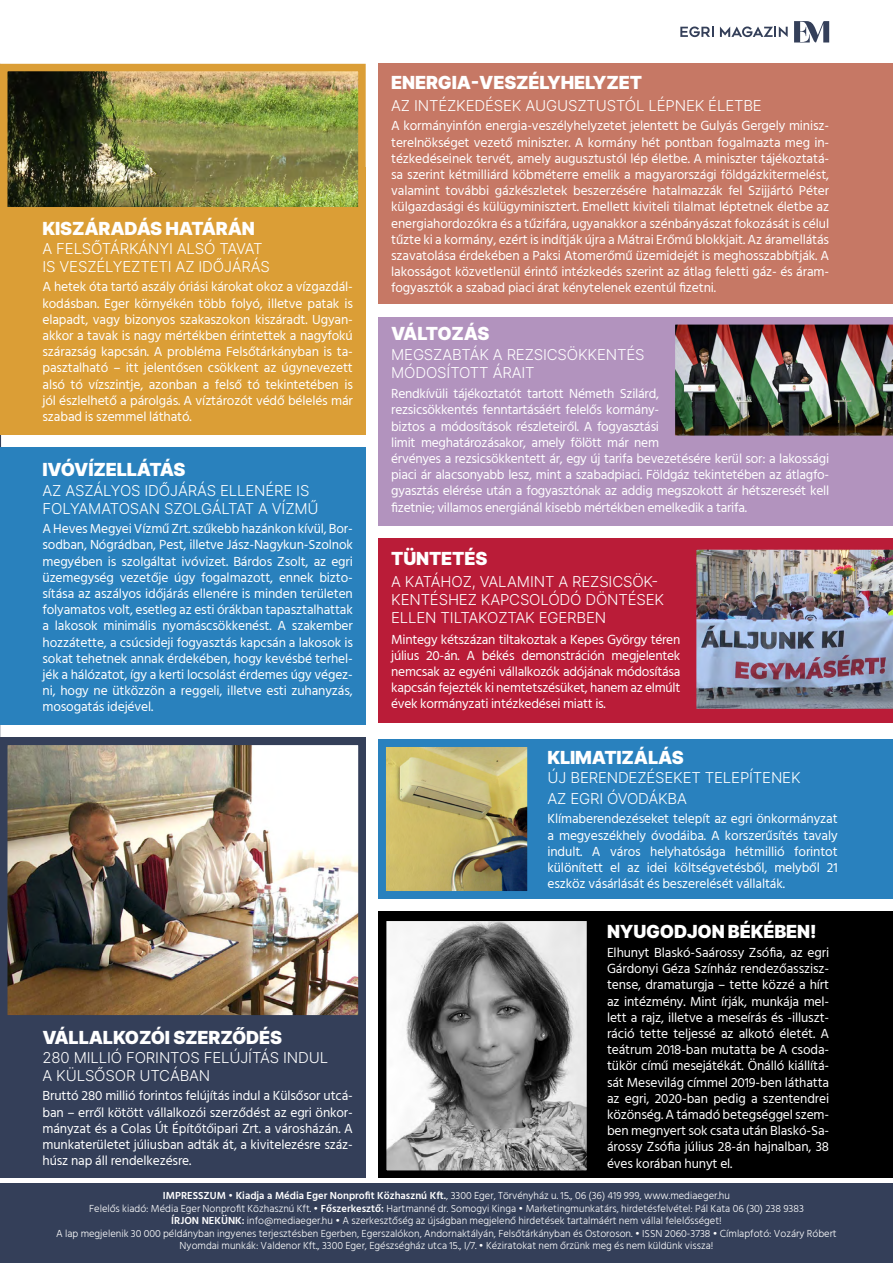
<style>
.page{position:relative;width:893px;height:1263px;background:#fff}
.page>*{position:absolute;margin:0;border:0;box-sizing:border-box;transform-origin:0 0}
.t1{font:900 18px "Inter";letter-spacing:-.01em;color:#fff}
.t2{font:900 18px "Inter";letter-spacing:-.04em;color:#fff}
.t3{font:300 15px/18px "Inter";letter-spacing:-.01em;color:#fff}
.t4{font:13.5px/16.2px "Hind Siliguri";letter-spacing:-.02em;color:#fff;text-align:justify}
.t5{font:300 10.5px/12.6px "Hind Siliguri";color:#fff;text-align:center}
.s1{font-weight:600}
</style>
<div class="page">
<svg style="left:794px;top:21px;width:35px;height:22px"></svg>
<svg style="left:680px;top:27px;width:34px;height:10px"></svg>
<svg style="left:720px;top:27px;width:68px;height:10px"></svg>
<div style="left:0;top:1183px;width:893px;height:80px;background:#343f59"></div>
<div style="left:378px;top:63px;width:515px;height:241px;background:#c67865"></div>
<div style="left:378px;top:911px;width:515px;height:267px;background:#000"></div>
<img style="left:388px;top:922px;width:197px;height:247px">
<div style="left:379px;top:913px;width:215px;height:265px;border:8px solid #000"></div>
<svg style="left:0;top:435px;width:1px;height:13px"></svg>
<div style="left:0;top:448px;width:366px;height:277px;background:#2981bd"></div>
<div style="left:378px;top:538px;width:515px;height:185px;background:#ba1c38"></div>
<img style="left:696px;top:549px;width:197px;height:160px">
<div style="left:0;top:737px;width:366px;height:441px;background:#343f59"></div>
<img style="left:9px;top:746px;width:348px;height:267px">
<div style="left:0;top:737px;width:366px;height:285px;border:8px solid #343f59"></div>
<div style="left:0;top:168px;width:366px;height:267px;background:#db9e36"></div>
<img style="left:9px;top:73px;width:348px;height:132px">
<div style="left:0;top:64px;width:366px;height:150px;border:8px solid #db9e36"></div>
<div style="left:378px;top:317px;width:515px;height:209px;background:#b293be"></div>
<img style="left:675px;top:324px;width:218px;height:112px">
<div style="left:378px;top:739px;width:515px;height:159px;background:#2981be"></div>
<img style="left:387px;top:748px;width:139px;height:141px">
<div style="left:378px;top:739px;width:157px;height:159px;border:8px solid #2981be"></div>
<h1 class="t1" style="left:43px;top:216px;width:214px">KISZÁRADÁS HATÁRÁN</h1>
<p class="t3" style="left:43px;top:239px;width:229px">A FELSŐTÁRKÁNYI ALSÓ TAVAT<br>IS VESZÉLYEZTETI AZ IDŐJÁRÁS</p>
<p class="t4" style="left:43px;top:280px;width:312px">A hetek óta tartó aszály óriási károkat okoz a vízgazdál&shy;kodásban. Eger környékén több folyó, illetve patak is elapadt, vagy bizonyos szakaszokon kiszáradt. Ugyan&shy;akkor a tavak is nagy mértékben érintettek a nagyfokú szárazság kapcsán. A probléma Felsőtárkányban is ta&shy;pasztalható – itt jelentősen csökkent az úgynevezett alsó tó vízszintje, azonban a felső tó tekintetében is jól észlelhető a párolgás. A víztározót védő bélelés már szabad is szemmel látható.</p>
<h1 class="t1" style="left:43px;top:456px;width:145px">IVÓVÍZELLÁTÁS</h1>
<p class="t3" style="left:43px;top:481px;width:278px">AZ ASZÁLYOS IDŐJÁRÁS ELLENÉRE IS<br>FOLYAMATOSAN SZOLGÁLTAT A VÍZMŰ</p>
<p class="t4" style="left:43px;top:521px;width:312px">A Heves Megyei Vízmű Zrt. szűkebb hazánkon kívül, Bor&shy;sodban, Nógrádban, Pest, illetve Jász-Nagykun-Szolnok megyében is szolgáltat ivóvizet. Bárdos Zsolt, az egri üzemegység vezetője úgy fogalmazott, ennek bizto&shy;sítása az aszályos időjárás ellenére is minden területen folyamatos volt, esetleg az esti órákban tapasztalhattak a lakosok minimális nyomáscsökkenést. A szakember hozzátette, a csúcsideji fogyasztás kapcsán a lakosok is sokat tehetnek annak érdekében, hogy kevésbé terhel&shy;jék a hálózatot, így a kerti locsolást érdemes úgy végez&shy;ni, hogy ne ütközzön a reggeli, illetve esti zuhanyzás, mosogatás idejével.</p>
<h1 class="t1" style="left:43px;top:1025px;width:241px">VÁLLALKOZÓI SZERZŐDÉS</h1>
<p class="t3" style="left:43px;top:1048px;width:287px">280 MILLIÓ FORINTOS FELÚJÍTÁS INDUL<br>A KÜLSŐSOR UTCÁBAN</p>
<p class="t4" style="left:43px;top:1089px;width:312px">Bruttó 280 millió forintos felújítás indul a Külsősor utcá&shy;ban – erről kötött vállalkozói szerződést az egri önkor&shy;mányzat és a Colas Út Építőtőipari Zrt. a városházán. A munkaterületet júliusban adták át, a kivitelezésre száz&shy;húsz nap áll rendelkezésre.</p>
<h1 class="t1" style="left:391px;top:70px;width:252px">ENERGIA-VESZÉLYHELYZET</h1>
<p class="t3" style="left:391px;top:96px;width:372px">AZ INTÉZKEDÉSEK AUGUSZTUSTÓL LÉPNEK ÉLETBE</p>
<p class="t4" style="left:391px;top:119px;width:439px">A kormányinfón energia-veszélyhelyzetet jelentett be Gulyás Gergely minisz&shy;terelnökséget vezető miniszter. A kormány hét pontban fogalmazta meg in&shy;tézkedéseinek tervét, amely augusztustól lép életbe. A miniszter tájékoztatá&shy;sa szerint kétmilliárd köbméterre emelik a magyarországi földgázkitermelést, valamint további gázkészletek beszerzésére hatalmazzák fel Szijjártó Péter külgazdasági és külügyminisztert. Emellett kiviteli tilalmat léptetnek életbe az energiahordozókra és a tűzifára, ugyanakkor a szénbányászat fokozását is célul tűzte ki a kormány, ezért is indítják újra a Mátrai Erőmű blokkjait. Az áramellátás szavatolása érdekében a Paksi Atomerőmű üzemidejét is meghosszabbítják. A lakosságot közvetlenül érintő intézkedés szerint az átlag feletti gáz- és áram&shy;fogyasztók a szabad piaci árat kénytelenek ezentúl fizetni.</p>
<h1 class="t2" style="left:391px;top:320px;width:100px">VÁLTOZÁS</h1>
<p class="t3" style="left:391px;top:345px;width:255px">MEGSZABTÁK A REZSICSÖKKENTÉS<br>MÓDOSÍTOTT ÁRAIT</p>
<p class="t4" style="left:391px;top:387px;width:439px;text-align:left">Rendkívüli tájékoztatót tartott Németh Szilárd,<br>rezsicsökkentés fenntartásáért felelős kormány-<br>biztos a módosítások részleteiről. A fogyasztási<br>limit meghatározásakor, amely fölött már nem<br>érvényes a rezsicsökkentett ár, egy új tarifa bevezetésére kerül sor: a lakossági piaci ár alacsonyabb lesz, mint a szabadpiaci. Földgáz tekintetében az átlagfo&shy;gyasztás elérése után a fogyasztónak az addig megszokott ár hétszeresét kell fizetnie; villamos energiánál kisebb mértékben emelkedik a tarifa.</p>
<h1 class="t1" style="left:391px;top:545px;width:98px">TÜNTETÉS</h1>
<p class="t3" style="left:391px;top:572px;width:274px">A KATÁHOZ, VALAMINT A REZSICSÖK-<br>KENTÉSHEZ KAPCSOLÓDÓ DÖNTÉSEK<br>ELLEN TILTAKOZTAK EGERBEN</p>
<p class="t4" style="left:391px;top:632px;width:291px">Mintegy kétszázan tiltakoztak a Kepes György téren július 20-án. A békés demonstráción megjelentek nemcsak az egyéni vállalkozók adójának módosítása kapcsán fejezték ki nemtetszésüket, hanem az elmúlt évek kormányzati intézkedései miatt is.</p>
<h1 class="t1" style="left:547px;top:744px;width:138px">KLIMATIZÁLÁS</h1>
<p class="t3" style="left:547px;top:766px;width:255px;line-height:21.6px">ÚJ BERENDEZÉSEKET TELEPÍTENEK<br>AZ EGRI ÓVODÁKBA</p>
<p class="t4" style="left:547px;top:812px;width:292px">Klímaberendezéseket telepít az egri önkormányzat a megyeszékhely óvodáiba. A korszerűsítés tavaly indult. A város helyhatósága hétmillió forintot különített el az idei költségvetésből, melyből 21 eszköz vásárlását és beszerelését vállalták.</p>
<h1 class="t1" style="left:607px;top:918px;width:211px">NYUGODJON BÉKÉBEN!</h1>
<p class="t4" style="left:607px;top:945px;width:224px">Elhunyt Blaskó-Saárossy Zsófia, az egri Gárdonyi Géza Színház rendezőasszisz&shy;tense, dramaturgja – tette közzé a hírt az intézmény. Mint írják, munkája mel&shy;lett a rajz, illetve a meseírás és -illuszt&shy;ráció tette teljessé az alkotó életét. A teátrum 2018-ban mutatta be A csoda&shy;tükör című mesejátékát. Önálló kiállítá&shy;sát Mesevilág címmel 2019-ben láthatta az egri, 2020-ban pedig a szentendrei közönség. A támadó betegséggel szem&shy;ben megnyert sok csata után Blaskó-Sa&shy;árossy Zsófia július 28-án hajnalban, 38 éves korában hunyt el.</p>
<p class="t5" style="left:56px;top:1189px;width:782px"><span class="s1">IMPRESSZUM • Kiadja a Média Eger Nonprofit Közhasznú Kft.</span>, 3300 Eger, Törvényház u. 15., 06 (36) 419 999, www.mediaeger.hu<br>Felelős kiadó: Média Eger Nonprofit Közhasznú Kft. • <span class="s1">Főszerkesztő:</span> Hartmanné dr. Somogyi Kinga • Marketingmunkatárs, hirdetésfelvétel: Pál Kata 06 (30) 238 9383<br><span class="s1">ÍRJON NEKÜNK:</span> info@mediaeger.hu • A szerkesztőség az újságban megjelenő hirdetések tartalmáért nem vállal felelősséget!<br>A lap megjelenik 30 000 példányban ingyenes terjesztésben Egerben, Egerszalókon, Andornaktályán, Felsőtárkányban és Ostoroson. • ISSN 2060-3738 • Címlapfotó: Vozáry Róbert Nyomdai munkák: Valdenor Kft., 3300 Eger, Egészségház utca 15., I/7. • Kéziratokat nem őrzünk meg és nem küldünk vissza!</p>
</div>
